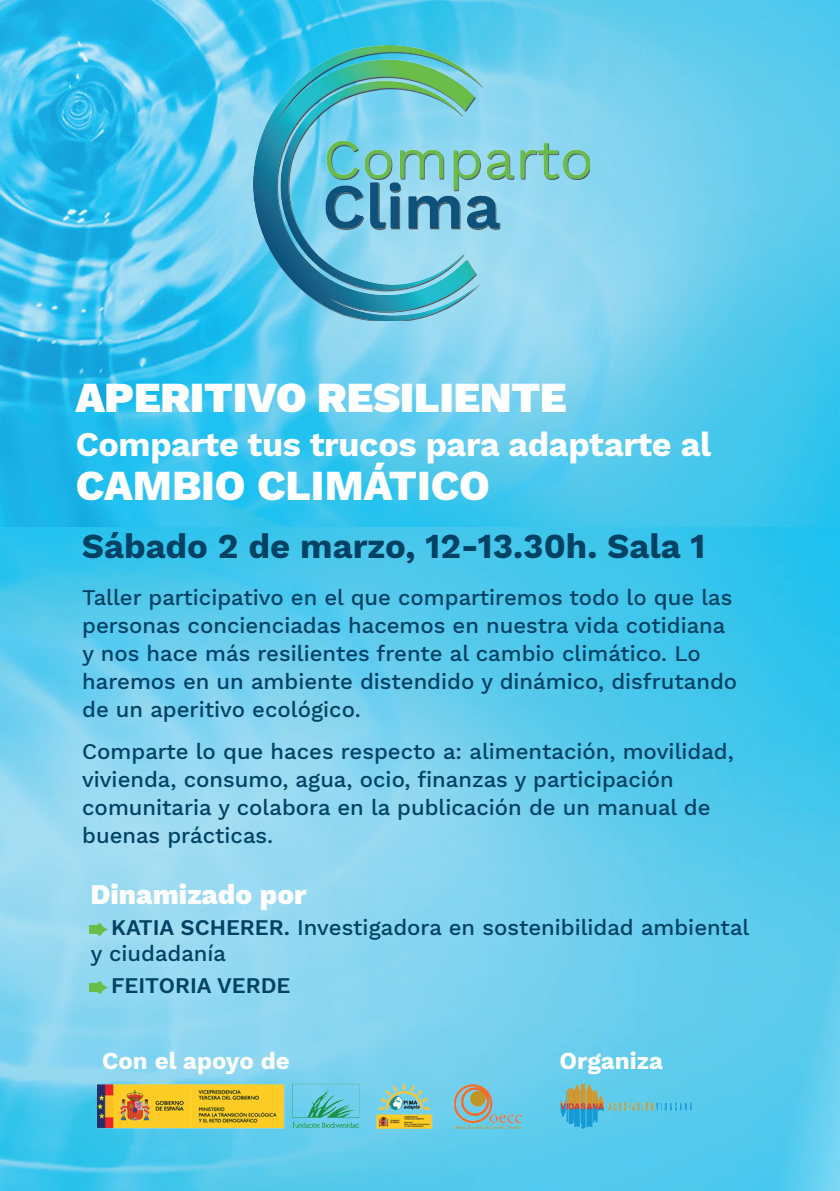
<style>
.page{position:relative;width:840px;height:1191px;background:#fff}
.page>*{position:absolute;margin:0;border:0;box-sizing:border-box;transform-origin:0 0}
.t1{font:900 42px "Work Sans";color:#fff}
.t2{font:800 42px "Work Sans";color:#fff}
.t3{font:700 34.6px "Work Sans";color:#004263}
.t4{font:700 34px "Work Sans";letter-spacing:-.01em;color:#fff}
.t5{font:800 28px "Work Sans";color:#fff}
.t6{font:700 24px "Work Sans";color:#fff}
.t7{font:500 22px/28px "Work Sans";color:#004263}
.t8{font:600 22px "Work Sans";color:#004263}
.s1{color:#6bbd4a}
.s2{font-weight:600}
</style>
<div class="page">
<img style="left:0;top:0;width:839px;height:527px">
<img style="left:0;top:527px;width:839px;height:664px">
<svg style="left:87px;top:921px;width:26px;height:16px"></svg>
<svg style="left:87px;top:979px;width:26px;height:16px"></svg>
<img style="left:253px;top:46px;width:336px;height:274px">
<img style="left:76px;top:1074px;width:635px;height:69px">
<h1 class="t1" style="left:76px;top:374px;width:492px">APERITIVO RESILIENTE</h1>
<h3 class="t4" style="left:76px;top:425px;width:636px">Comparte tus trucos para adaptarte al</h3>
<h1 class="t2" style="left:76px;top:461px;width:415px">CAMBIO CLIMÁTICO</h1>
<h2 class="t3" style="left:82px;top:526px;width:624px">Sábado 2 de marzo, 12-13.30h. Sala 1</h2>
<p class="t7" style="left:82px;top:584px;width:656px">Taller participativo en el que compartiremos todo lo que las personas concienciadas hacemos en nuestra vida cotidiana y nos hace más resilientes frente al cambio climático. Lo haremos en un ambiente distendido y dinámico, disfrutando de un aperitivo ecológico.</p>
<p class="t7" style="left:82px;top:738px;width:652px">Comparte lo que haces respecto a: alimentación, movilidad, vivienda, consumo, agua, ocio, finanzas y participación comunitaria y colabora en la publicación de un manual de buenas prácticas.</p>
<p class="t5" style="left:90px;top:878px;width:217px">Dinamizado por</p>
<p class="t7" style="left:90px;top:915px;width:660px;line-height:26px"><span class="s1">➠</span> <span class="s2">KATIA SCHERER.</span> Investigadora en sostenibilidad ambiental y ciudadanía</p>
<p class="t8" style="left:90px;top:972px;width:201px"><span class="s1">➠</span> FEITORIA VERDE</p>
<p class="t6" style="left:102px;top:1046px;width:189px">Con el apoyo de</p>
<p class="t6" style="left:559px;top:1046px;width:105px">Organiza</p>
</div>
